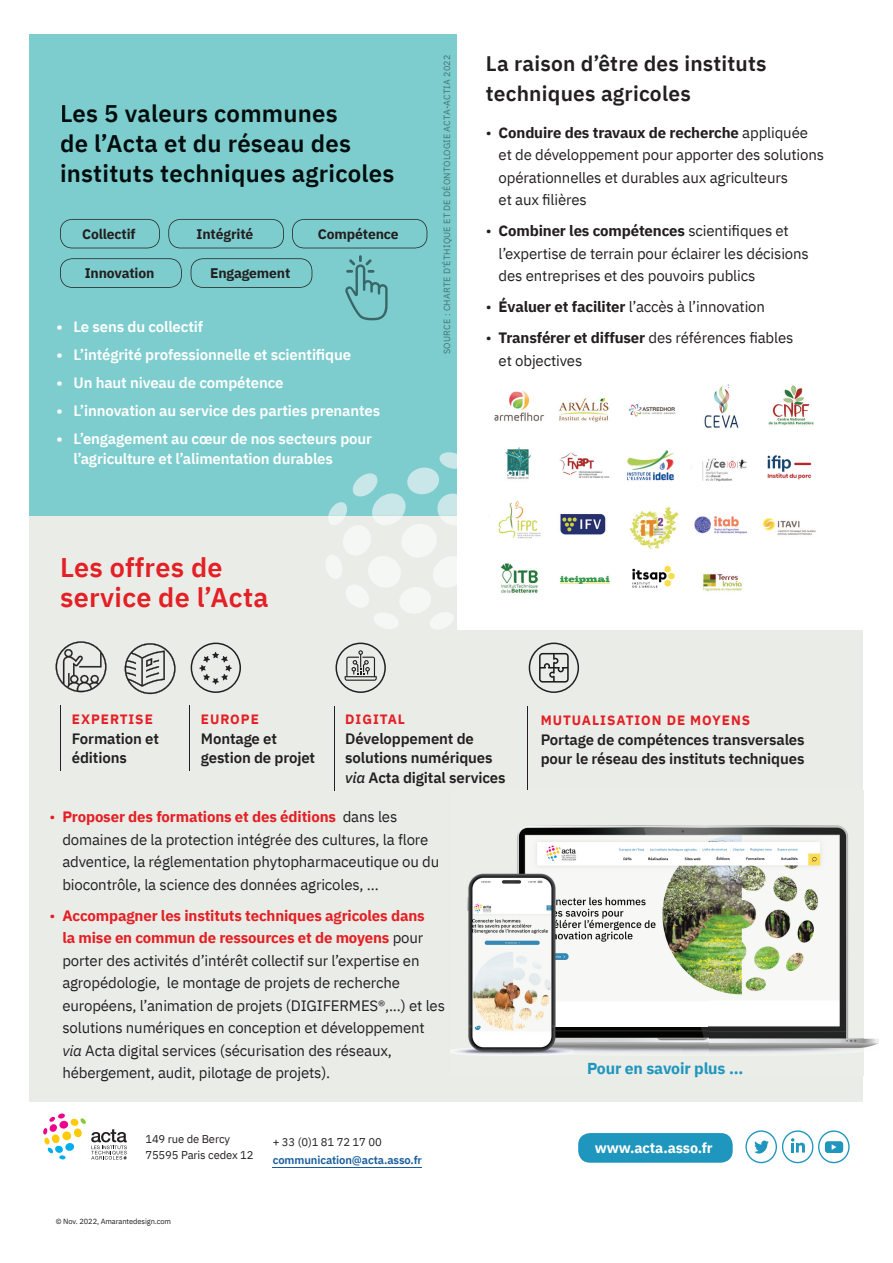
<style>
.page{position:relative;width:893px;height:1263px;background:#fff}
.page>*{position:absolute;margin:0;border:0;box-sizing:border-box;transform-origin:0 0}
.t1{font:600 27px/30px "IBM Plex Sans";letter-spacing:.01em;color:#e41f25}
.t2{font:600 24px/30px "IBM Plex Sans";letter-spacing:.01em;color:#000d0d}
.t3{font:600 21px/30px "IBM Plex Sans";letter-spacing:.01em;color:#231f20}
.t4{font:700 15.9px "IBM Plex Sans";letter-spacing:-.01em;color:#1f96be}
.t5{font:15px/22.5px "IBM Plex Sans";letter-spacing:-.01em;color:#231f20}
.t6{font:600 15px/19.5px "IBM Plex Sans";letter-spacing:-.01em;color:#fff}
.t7{font:600 15px/19.5px "IBM Plex Sans";letter-spacing:-.01em;color:#231f20}
.t8{font:700 14.4px "IBM Plex Sans";letter-spacing:-.01em;color:#fff}
.t9{font:700 13.95px "IBM Plex Sans";letter-spacing:-.01em;color:#231f20}
.t10{font:700 13.5px "IBM Plex Sans";letter-spacing:.07em;color:#e41f25}
.t11{font:11.25px/16.5px "IBM Plex Sans";letter-spacing:-.01em;color:#231f20}
.t12{font:600 11.25px "IBM Plex Sans";letter-spacing:-.01em;color:#175d9e}
.t13{font:9px "IBM Plex Sans";letter-spacing:.02em;color:#417375}
.t14{font:7.5px "IBM Plex Sans";letter-spacing:-.01em;color:#231f20}
.s1{font-weight:700}
.s2{font-weight:500;font-style:italic}
.s3{color:#e41f25}
.s4{font-weight:700;color:#e41f25}
.s5{font-style:italic}
</style>
<div class="page">
<div style="left:30px;top:507px;width:833px;height:595px;background:#eaede7"></div>
<div style="left:30px;top:34px;width:456px;height:482px;background:#7ecdce"></div>
<svg style="left:326px;top:452px;width:131px;height:177px"></svg>
<div style="left:457px;top:26px;width:406px;height:603px;background:#fff"></div>
<hr style="left:273px;top:1167px;width:149px;height:1px;background:#175d9e">
<div style="left:578px;top:1133px;width:155px;height:30px;background:#1f96be;border-radius:12px"></div>
<svg style="left:745px;top:1130px;width:105px;height:33px"></svg>
<hr style="left:60px;top:706px;width:1px;height:65px;background:#231f20">
<hr style="left:189px;top:706px;width:1px;height:65px;background:#231f20">
<hr style="left:334px;top:706px;width:1px;height:84px;background:#231f20">
<hr style="left:527px;top:706px;width:1px;height:84px;background:#231f20">
<img style="left:450px;top:790px;width:429px;height:285px">
<svg style="left:60px;top:219px;width:100px;height:29px"></svg>
<svg style="left:60px;top:258px;width:122px;height:30px"></svg>
<svg style="left:191px;top:258px;width:121px;height:30px"></svg>
<svg style="left:168px;top:219px;width:116px;height:29px"></svg>
<svg style="left:292px;top:219px;width:135px;height:29px"></svg>
<img style="left:494px;top:391px;width:51px;height:31px">
<img style="left:558px;top:397px;width:51px;height:25px">
<img style="left:629px;top:404px;width:47px;height:13px">
<img style="left:704px;top:384px;width:35px;height:44px">
<img style="left:768px;top:385px;width:46px;height:41px">
<img style="left:505px;top:447px;width:26px;height:32px">
<img style="left:560px;top:452px;width:50px;height:26px">
<img style="left:626px;top:450px;width:48px;height:31px">
<img style="left:702px;top:458px;width:45px;height:24px">
<img style="left:767px;top:455px;width:45px;height:25px">
<img style="left:488px;top:501px;width:53px;height:38px">
<img style="left:560px;top:514px;width:46px;height:21px">
<img style="left:629px;top:506px;width:50px;height:43px">
<img style="left:694px;top:516px;width:53px;height:18px">
<img style="left:762px;top:518px;width:54px;height:17px">
<img style="left:500px;top:563px;width:38px;height:30px">
<img style="left:560px;top:575px;width:50px;height:9px">
<img style="left:703px;top:574px;width:39px;height:18px">
<img style="left:632px;top:565px;width:43px;height:23px">
<svg style="left:43px;top:1113px;width:84px;height:47px"></svg>
<svg style="left:345px;top:255px;width:43px;height:65px"></svg>
<svg style="left:56px;top:641px;width:51px;height:51px"></svg>
<svg style="left:125px;top:643px;width:51px;height:51px"></svg>
<svg style="left:191px;top:642px;width:50px;height:51px"></svg>
<svg style="left:335px;top:642px;width:51px;height:51px"></svg>
<svg style="left:529px;top:642px;width:50px;height:51px"></svg>
<h2 class="t2" style="left:60px;top:97px;width:336px">Les 5 valeurs communes<br>de l’Acta et du réseau des instituts techniques agricoles</h2>
<p class="t9" style="left:197px;top:222px;width:58px">Intégrité</p>
<p class="t9" style="left:318px;top:222px;width:82px">Compétence</p>
<p class="t9" style="left:82px;top:222px;width:55px">Collectif</p>
<p class="t9" style="left:85px;top:262px;width:71px">Innovation</p>
<p class="t9" style="left:210px;top:262px;width:82px">Engagement</p>
<p class="t6" style="left:56px;top:316px;width:148px">• Le sens du collectif</p>
<p class="t6" style="left:56px;top:344px;width:296px">• L’intégrité professionnelle et scientifique</p>
<p class="t6" style="left:56px;top:372px;width:229px">• Un haut niveau de compétence</p>
<p class="t6" style="left:56px;top:400px;width:325px">• L’innovation au service des parties prenantes</p>
<p class="t6" style="left:73px;top:428px;width:300px;text-indent:-17px">• L’engagement au cœur de nos secteurs pour l’agriculture et l’alimentation durables</p>
<h1 class="t1" style="left:60px;top:550px;width:210px">Les offres de service de l’Acta</h1>
<p class="t13" style="left:440px;top:354px;width:301px;rotate:-90deg">SOURCE : CHARTE D’ÉTHIQUE ET DE DÉONTOLOGIE ACTA-ACTIA 2022</p>
<h3 class="t3" style="left:486px;top:47px;width:282px">La raison d’être des instituts techniques agricoles</h3>
<p class="t5" style="left:499px;top:120px;width:327px;text-indent:-13px">• <span class="s1">Conduire des travaux de recherche</span> appliquée et de développement pour apporter des solutions opérationnelles et durables aux agriculteurs<br>et aux filières</p>
<p class="t5" style="left:499px;top:218px;width:312px;text-indent:-13px">• <span class="s1">Combiner les compétences</span> scientifiques et l’expertise de terrain pour éclairer les décisions des entreprises et des pouvoirs publics</p>
<p class="t5" style="left:486px;top:294px;width:281px">• <span class="s1">Évaluer et faciliter</span> l’accès à l’innovation</p>
<p class="t5" style="left:499px;top:325px;width:296px;text-indent:-13px">• <span class="s1">Transférer et diffuser</span> des références fiables et objectives</p>
<p class="t10" style="left:72px;top:709px;width:82px">EXPERTISE</p>
<p class="t7" style="left:72px;top:727px;width:89px">Formation et éditions</p>
<p class="t10" style="left:201px;top:709px;width:59px">EUROPE</p>
<p class="t7" style="left:201px;top:727px;width:116px">Montage et gestion de projet</p>
<p class="t10" style="left:345px;top:709px;width:61px">DIGITAL</p>
<p class="t7" style="left:345px;top:727px;width:162px">Développement de solutions numériques <span class="s2">via</span> Acta digital services</p>
<p class="t5" style="left:62px;top:804px;width:378px;text-indent:-13px"><span class="s3">•</span> <span class="s4">Proposer des formations et des éditions</span> dans les domaines de la protection intégrée des cultures, la flore adventice, la réglementation phytopharmaceutique ou du biocontrôle, la science des données agricoles, …</p>
<p class="t5" style="left:62px;top:903px;width:384px;text-indent:-13px"><span class="s3">•</span> <span class="s4">Accompagner les instituts techniques agricoles dans<br>la mise en commun de ressources et de moyens</span> pour porter des activités d’intérêt collectif sur l’expertise en agropédologie, le montage de projets de recherche européens, l’animation de projets (DIGIFERMES®,...) et les solutions numériques en conception et développement <span class="s5">via</span> Acta digital services (sécurisation des réseaux, hébergement, audit, pilotage de projets).</p>
<p class="t11" style="left:145px;top:1130px;width:110px">149 rue de Bercy<br>75595 Paris cedex 12</p>
<p class="t11" style="left:273px;top:1133px;width:110px">+ 33 (0)1 81 72 17 00</p>
<p class="t12" style="left:273px;top:1151px;width:151px">communication@acta.asso.fr</p>
<p class="t14" style="left:56px;top:1215px;width:117px">© Nov. 2022, Amarantedesign.com</p>
<p class="t10" style="left:541px;top:710px;width:211px">MUTUALISATION DE MOYENS</p>
<p class="t7" style="left:541px;top:728px;width:265px">Portage de compétences transversales pour le réseau des instituts techniques</p>
<p class="t4" style="left:587px;top:1056px;width:158px">Pour en savoir plus ...</p>
<p class="t8" style="left:595px;top:1136px;width:119px">www.acta.asso.fr</p>
</div>
